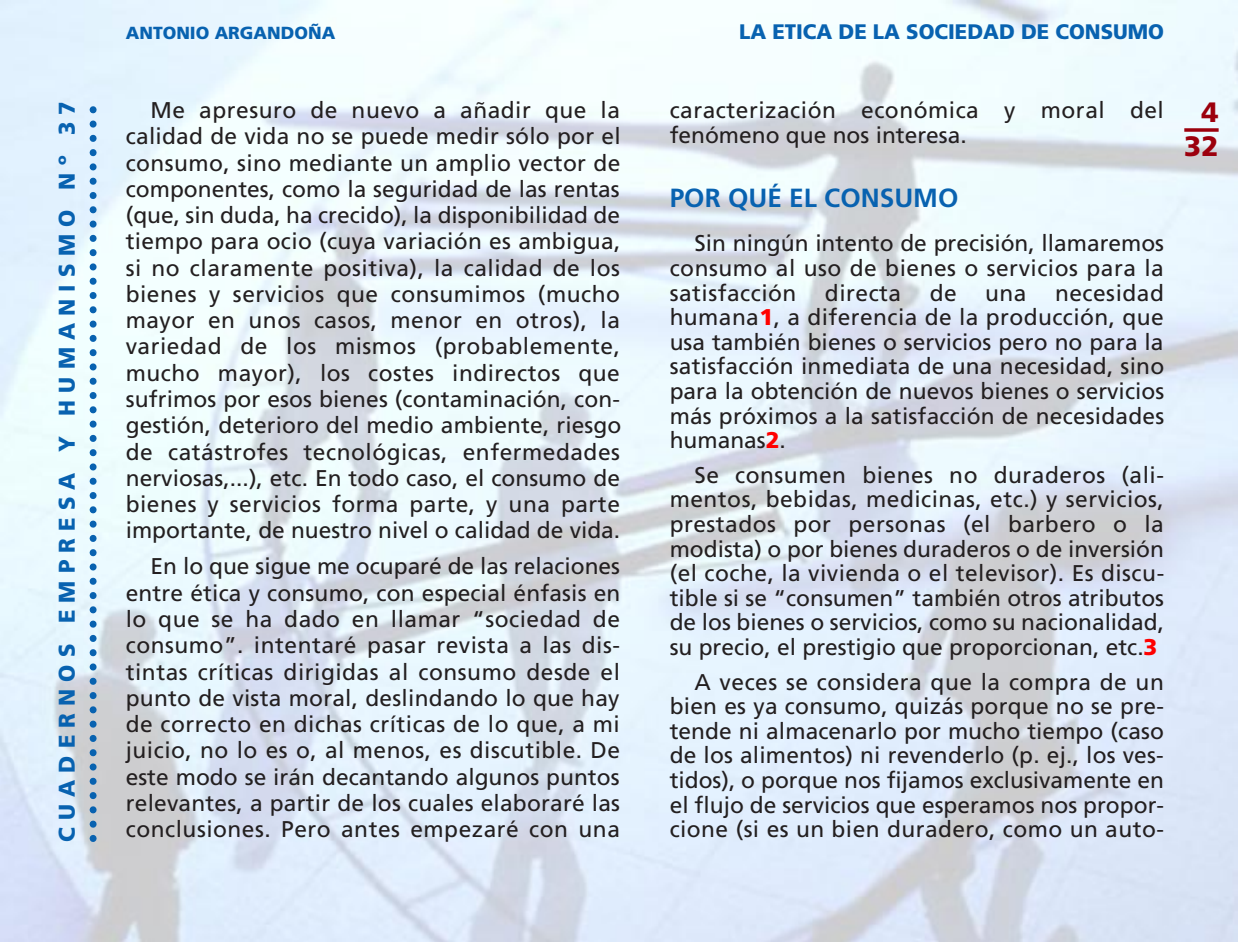
<style>
.page{position:relative;width:1239px;height:942px;background:#fff}
.page>*{position:absolute;margin:0;border:0;box-sizing:border-box;transform-origin:0 0}
.t1{font:900 28px/33.6px "Frutiger";color:#9c000d;text-align:right}
.t2{font:700 26.25px "Frutiger";color:#0862b0}
.t3{font:22.75px/26.2px "Frutiger";letter-spacing:.01em;color:#231f20;text-align:justify}
.t4{font:900 22.75px "Frutiger";letter-spacing:.325em;color:#0862b0}
.t5{font:900 21px "Frutiger";color:#0862b0}
.t6{font:900 17.5px "Frutiger";color:#0862b0}
.s1{font-weight:900;color:#f00}
</style>
<div class="page">
<img style="left:1px;top:0;width:1236px;height:942px">
<svg style="left:1184px;top:128px;width:35px;height:4px"></svg>
<svg style="left:90px;top:101px;width:7px;height:737px;background:#92bbda"></svg>
<p class="t4" style="left:58px;top:842px;width:742px;rotate:-90deg">CUADERNOS EMPRESA Y HUMANISMO Nº 37</p>
<p class="t6" style="left:126px;top:26px;width:211px">ANTONIO ARGANDOÑA</p>
<p class="t5" style="left:739px;top:23px;width:427px">LA ETICA DE LA SOCIEDAD DE CONSUMO</p>
<p class="t3" style="left:126px;top:99px;width:497px;text-indent:25px">Me apresuro de nuevo a añadir que la calidad de vida no se puede medir sólo por el consumo, sino mediante un amplio vector de componentes, como la seguridad de las rentas (que, sin duda, ha crecido), la disponibilidad de tiempo para ocio (cuya variación es ambigua, si no claramente positiva), la calidad de los bienes y servicios que consumimos (mucho mayor en unos casos, menor en otros), la variedad de los mismos (probablemente, mucho mayor), los costes indirectos que sufrimos por esos bienes (contaminación, con&shy;gestión, deterioro del medio ambiente, riesgo de catástrofes tecnológicas, enfermedades nerviosas,...), etc. En todo caso, el consumo de bienes y servicios forma parte, y una parte importante, de nuestro nivel o calidad de vida.</p>
<p class="t3" style="left:126px;top:555px;width:496px;text-indent:25px">En lo que sigue me ocuparé de las relaciones entre ética y consumo, con especial énfasis en lo que se ha dado en llamar “sociedad de consumo”. intentaré pasar revista a las dis&shy;tintas críticas dirigidas al consumo desde el punto de vista moral, deslindando lo que hay de correcto en dichas críticas de lo que, a mi juicio, no lo es o, al menos, es discutible. De este modo se irán decantando algunos puntos relevantes, a partir de los cuales elaboraré las conclusiones. Pero antes empezaré con una</p>
<p class="t3" style="left:670px;top:99px;width:496px;line-height:24.7px">caracterización económica y moral del fenómeno que nos interesa.</p>
<p class="t2" style="left:670px;top:187px;width:290px">POR QUÉ EL CONSUMO</p>
<p class="t3" style="left:670px;top:233px;width:496px;line-height:24.7px;text-indent:25px">Sin ningún intento de precisión, llamaremos consumo al uso de bienes o servicios para la satisfacción directa de una necesidad humana<span class="s1">1</span>, a diferencia de la producción, que usa también bienes o servicios pero no para la satisfacción inmediata de una necesidad, sino para la obtención de nuevos bienes o servicios más próximos a la satisfacción de necesidades humanas<span class="s1">2</span>.</p>
<p class="t3" style="left:670px;top:464px;width:496px;line-height:24.7px;text-indent:25px">Se consumen bienes no duraderos (ali&shy;mentos, bebidas, medicinas, etc.) y servicios, prestados por personas (el barbero o la modista) o por bienes duraderos o de inversión (el coche, la vivienda o el televisor). Es discu&shy;tible si se “consumen” también otros atributos de los bienes o servicios, como su nacionalidad, su precio, el prestigio que proporcionan, etc.<span class="s1">3</span></p>
<p class="t3" style="left:670px;top:671px;width:496px;line-height:24.7px;text-indent:25px">A veces se considera que la compra de un bien es ya consumo, quizás porque no se pre&shy;tende ni almacenarlo por mucho tiempo (caso de los alimentos) ni revenderlo (p. ej., los ves&shy;tidos), o porque nos fijamos exclusivamente en el flujo de servicios que esperamos nos propor&shy;cione (si es un bien duradero, como un auto-</p>
<p class="t1" style="left:1184px;top:98px;width:36px">4<br>32</p>
</div>
